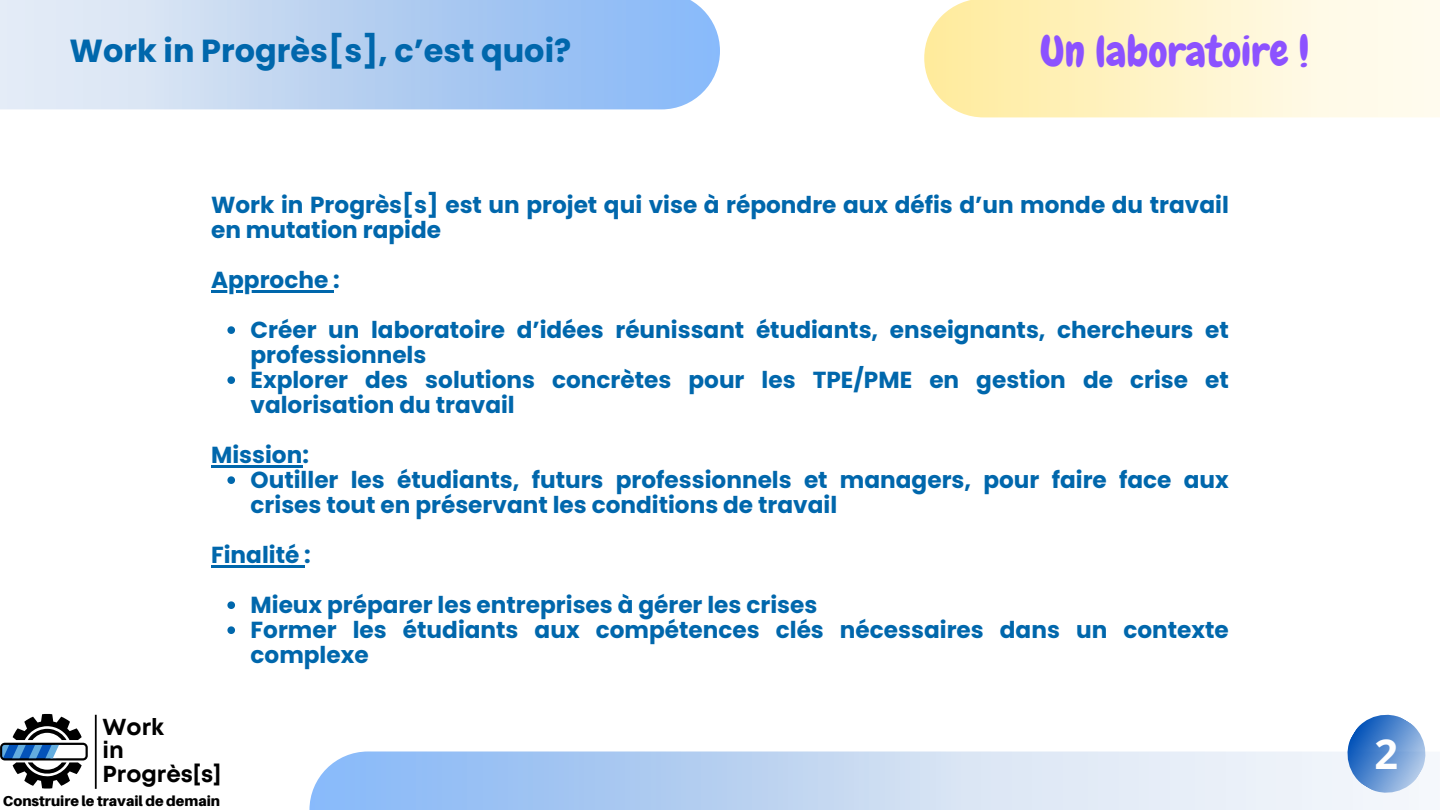
<style>
.page{position:relative;width:1440px;height:810px;background:#fff}
.page>*{position:absolute;margin:0;border:0;box-sizing:border-box;transform-origin:0 0}
.t1{font:42.8px "Chewy";color:#8c52ff}
.t2{font:700 41.3px "Open Sans";color:#fefefe}
.t3{font:700 31.9px "Poppins";color:#0067ac}
.t4{font:700 23.2px/25px "Poppins";color:#0067ac}
.t5{font:700 23.1px/23.6px "Mont";color:#000}
.t6{font:900 14.4px "Aileron";color:#000}
</style>
<div class="page">
<div style="left:0;top:0;width:720px;height:109px;background:linear-gradient(to right,#e7ecf2,#8ab9f5)"></div>
<svg style="left:0;top:743px;width:88px;height:18px"></svg>
<svg style="left:2px;top:714px;width:84px;height:75px"></svg>
<hr style="left:95px;top:715px;width:2px;height:74px;background:#000">
<div style="left:924px;top:0;width:516px;height:117px;background:linear-gradient(to right,#ffeda5,#fffcf4)"></div>
<div style="left:309px;top:751px;width:1131px;height:59px;background:linear-gradient(to right,#8fbaf2,#fffcf8)"></div>
<hr style="left:211px;top:290px;width:122px;height:3px;background:#0067ac">
<svg style="left:227px;top:326px;width:8px;height:8px"></svg>
<svg style="left:227px;top:376px;width:8px;height:8px"></svg>
<hr style="left:211px;top:465px;width:91px;height:3px;background:#0067ac">
<svg style="left:227px;top:476px;width:8px;height:8px"></svg>
<hr style="left:211px;top:566px;width:93px;height:2px;background:#0067ac">
<svg style="left:227px;top:601px;width:8px;height:8px"></svg>
<svg style="left:227px;top:626px;width:8px;height:8px"></svg>
<svg style="left:1342px;top:714px;width:89px;height:84px"></svg>
<h3 class="t3" style="left:69px;top:29px;width:503px">Work in Progrès[s], c’est quoi?</h3>
<h4 class="t1" style="left:1040px;top:24px;width:271px">Un laboratoire !</h4>
<h4 class="t4" style="left:211px;top:193px;width:1019px">Work in Progrès[s] est un projet qui vise à répondre aux défis d’un monde du travail en mutation rapide</h4>
<p class="t4" style="left:211px;top:268px;width:130px">Approche :</p>
<p class="t4" style="left:251px;top:318px;width:980px">Créer un laboratoire d’idées réunissant étudiants, enseignants, chercheurs et professionnels</p>
<h4 class="t4" style="left:251px;top:368px;width:980px">Explorer des solutions concrètes pour les TPE/PME en gestion de crise et valorisation du travail</h4>
<p class="t4" style="left:211px;top:443px;width:99px">Mission:</p>
<h4 class="t4" style="left:251px;top:468px;width:980px">Outiller les étudiants, futurs professionnels et managers, pour faire face aux crises tout en préservant les conditions de travail</h4>
<p class="t4" style="left:211px;top:543px;width:101px">Finalité :</p>
<p class="t4" style="left:251px;top:593px;width:568px">Mieux préparer les entreprises à gérer les crises</p>
<p class="t4" style="left:251px;top:618px;width:980px">Former les étudiants aux compétences clés nécessaires dans un contexte complexe</p>
<h2 class="t5" style="left:103px;top:716px;width:120px">Work<br>in<br>Progrès[s]</h2>
<p class="t6" style="left:3px;top:792px;width:219px">Construire le travail de demain</p>
<p class="t2" style="left:1375px;top:725px;width:25px">2</p>
</div>
